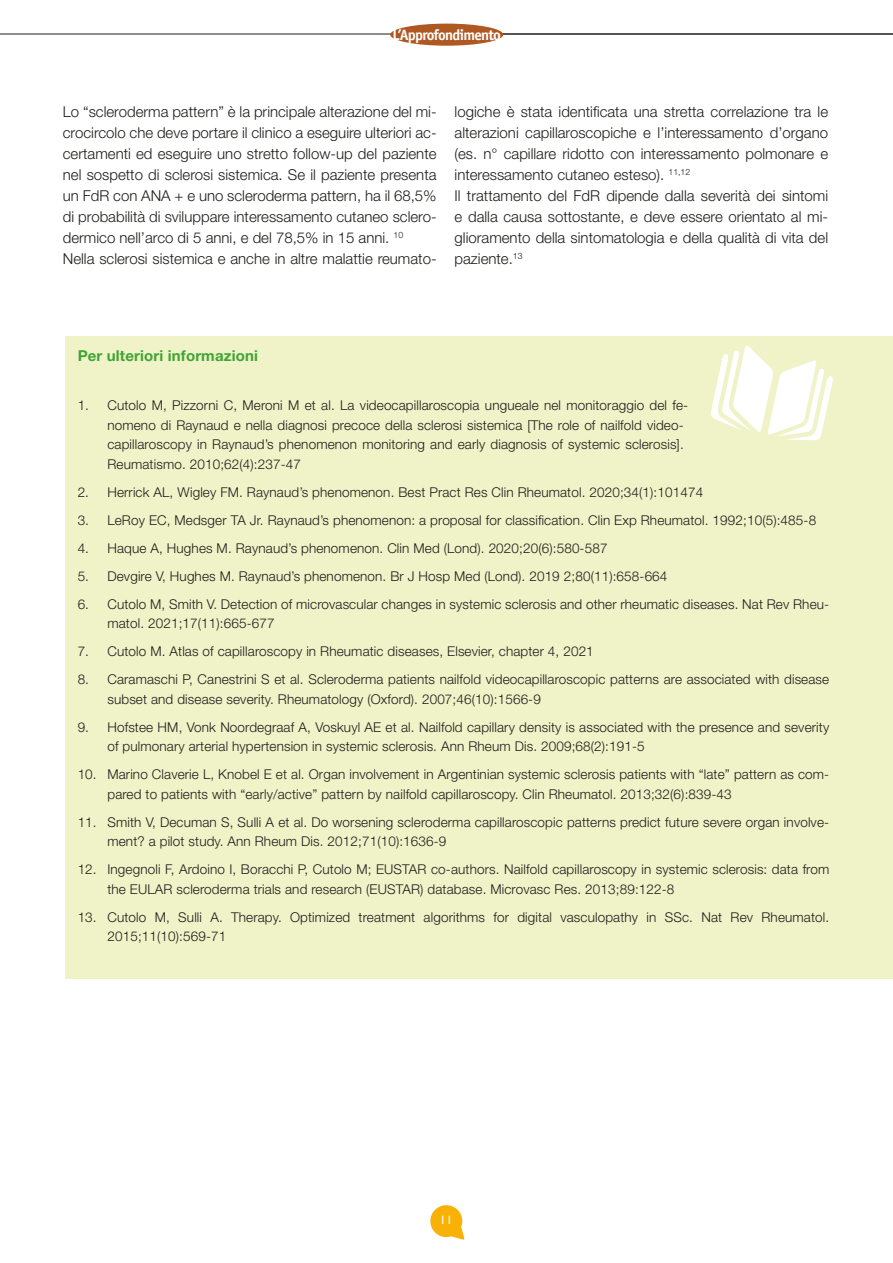
<style>
.page{position:relative;width:893px;height:1263px;background:#fff}
.page>*{position:absolute;margin:0;border:0;box-sizing:border-box;transform-origin:0 0}
.t1{font:300 15px/21px "Helvetica Neue LT Std";color:#1d1d1b}
.t2{font:700 15px "Helvetica Neue LT Std";letter-spacing:.01em;color:#3fa535}
.t3{font:700 15px "Officina Sans";letter-spacing:-.05em;color:#fff}
.t4{font:300 13.5px/19.5px "Helvetica Neue LT Std";letter-spacing:.01em;color:#1d1d1b}
.t5{font:12px "Gill Sans";color:#fff}
</style>
<div class="page">
<div style="left:65px;top:337px;width:828px;height:642px;background:#f0f2c7"></div>
<svg style="left:711px;top:345px;width:122px;height:96px"></svg>
<hr style="left:0;top:34px;width:893px;height:1px;background:#1d1d1b">
<div style="left:390px;top:24px;width:113px;height:22px;background:#af5821;border-radius:50%"></div>
<svg style="left:430px;top:1205px;width:35px;height:35px"></svg>
<p class="t3" style="left:392px;top:25px;width:110px">L’Approfondimento</p>
<p class="t1" style="left:63px;top:101px;width:375px">Lo “scleroderma pattern” è la principale alterazione del mi&shy;crocircolo che deve portare il clinico a eseguire ulteriori ac&shy;certamenti ed eseguire uno stretto follow-up del paziente nel sospetto di sclerosi sistemica. Se il paziente presenta un FdR con ANA + e uno scleroderma pattern, ha il 68,5% di probabilità di sviluppare interessamento cutaneo sclero&shy;dermico nell’arco di 5 anni, e del 78,5% in 15 anni. <sup>10<br></sup>Nella sclerosi sistemica e anche in altre malattie reumato-</p>
<p class="t1" style="left:455px;top:101px;width:375px">logiche è stata identificata una stretta correlazione tra le alterazioni capillaroscopiche e l’interessamento d’organo (es. n° capillare ridotto con interessamento polmonare e interessamento cutaneo esteso). <sup>11,12<br></sup>Il trattamento del FdR dipende dalla severità dei sintomi e dalla causa sottostante, e deve essere orientato al mi&shy;glioramento della sintomatologia e della qualità di vita del paziente.<sup>13</sup></p>
<p class="t2" style="left:78px;top:347px;width:182px">Per ulteriori informazioni</p>
<p class="t4" style="left:107px;top:395px;width:582px;text-indent:-30px">1. Cutolo M, Pizzorni C, Meroni M et al. La videocapillaroscopia ungueale nel monitoraggio del fe&shy;nomeno di Raynaud e nella diagnosi precoce della sclerosi sistemica [The role of nailfold video&shy;capillaroscopy in Raynaud’s phenomenon monitoring and early diagnosis of systemic sclerosis].<br>Reumatismo. 2010;62(4):237-47</p>
<p class="t4" style="left:78px;top:482px;width:627px">2. Herrick AL, Wigley FM. Raynaud’s phenomenon. Best Pract Res Clin Rheumatol. 2020;34(1):101474</p>
<p class="t4" style="left:78px;top:510px;width:740px">3. LeRoy EC, Medsger TA Jr. Raynaud’s phenomenon: a proposal for classification. Clin Exp Rheumatol. 1992;10(5):485-8</p>
<p class="t4" style="left:78px;top:538px;width:531px">4. Haque A, Hughes M. Raynaud’s phenomenon. Clin Med (Lond). 2020;20(6):580-587</p>
<p class="t4" style="left:78px;top:566px;width:591px">5. Devgire V, Hughes M. Raynaud’s phenomenon. Br J Hosp Med (Lond). 2019 2;80(11):658-664</p>
<p class="t4" style="left:107px;top:594px;width:723px;text-indent:-30px">6. Cutolo M, Smith V. Detection of microvascular changes in systemic sclerosis and other rheumatic diseases. Nat Rev Rheu&shy;matol. 2021;17(11):665-677</p>
<p class="t4" style="left:78px;top:641px;width:518px">7. Cutolo M. Atlas of capillaroscopy in Rheumatic diseases, Elsevier, chapter 4, 2021</p>
<p class="t4" style="left:107px;top:669px;width:723px;text-indent:-30px">8. Caramaschi P, Canestrini S et al. Scleroderma patients nailfold videocapillaroscopic patterns are associated with disease subset and disease severity. Rheumatology (Oxford). 2007;46(10):1566-9</p>
<p class="t4" style="left:107px;top:717px;width:723px;text-indent:-30px">9. Hofstee HM, Vonk Noordegraaf A, Voskuyl AE et al. Nailfold capillary density is associated with the presence and severity of pulmonary arterial hypertension in systemic sclerosis. Ann Rheum Dis. 2009;68(2):191-5</p>
<p class="t4" style="left:107px;top:764px;width:723px;text-indent:-30px">10. Marino Claverie L, Knobel E et al. Organ involvement in Argentinian systemic sclerosis patients with “late” pattern as com&shy;pared to patients with “early/active” pattern by nailfold capillaroscopy. Clin Rheumatol. 2013;32(6):839-43</p>
<p class="t4" style="left:107px;top:812px;width:723px;text-indent:-30px">11. Smith V, Decuman S, Sulli A et al. Do worsening scleroderma capillaroscopic patterns predict future severe organ involve&shy;ment? a pilot study. Ann Rheum Dis. 2012;71(10):1636-9</p>
<p class="t4" style="left:107px;top:859px;width:723px;text-indent:-30px">12. Ingegnoli F, Ardoino I, Boracchi P, Cutolo M; EUSTAR co-authors. Nailfold capillaroscopy in systemic sclerosis: data from the EULAR scleroderma trials and research (EUSTAR) database. Microvasc Res. 2013;89:122-8</p>
<p class="t4" style="left:107px;top:907px;width:723px;text-indent:-30px">13. Cutolo M, Sulli A. Therapy. Optimized treatment algorithms for digital vasculopathy in SSc. Nat Rev Rheumatol.<br>2015;11(10):569-71</p>
<p class="t5" style="left:440px;top:1213px;width:14px">11</p>
</div>
